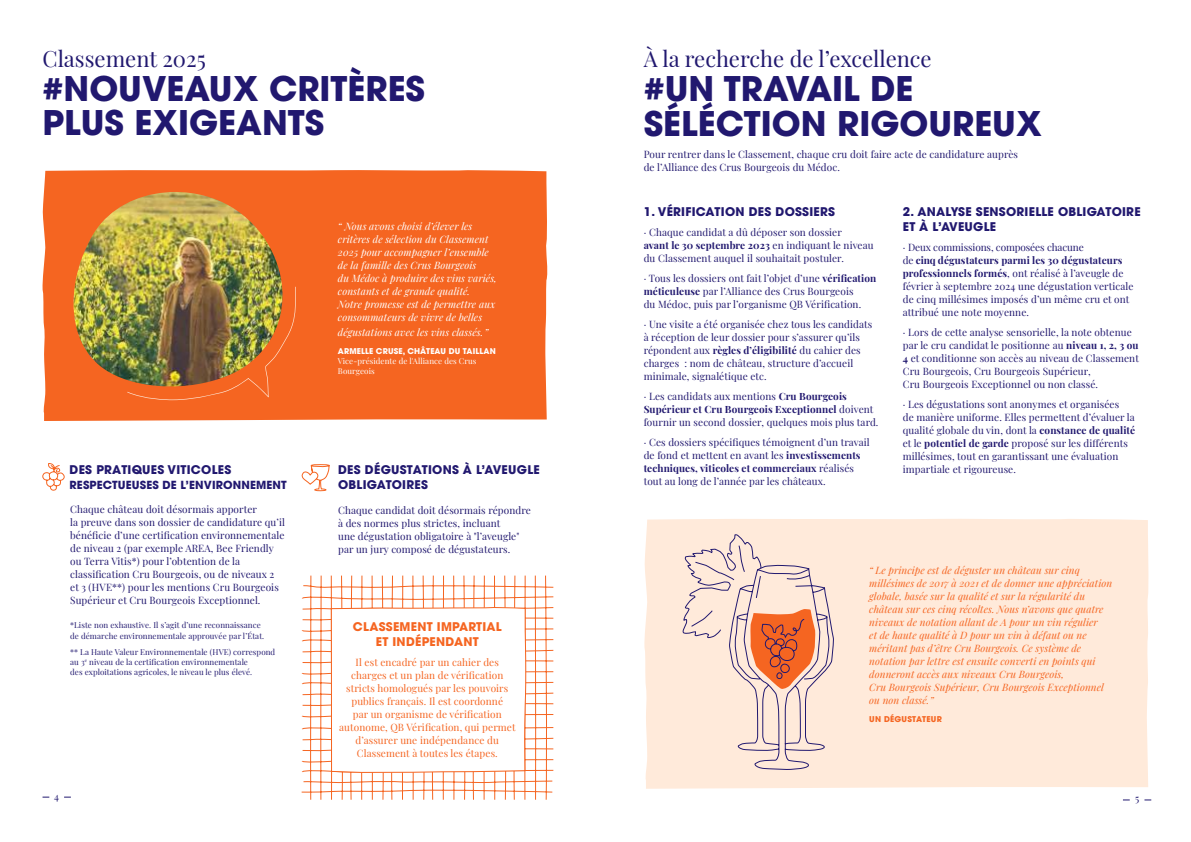
<style>
.page{position:relative;width:1191px;height:842px;background:#fff}
.page>*{position:absolute;margin:0;border:0;box-sizing:border-box;transform-origin:0 0}
.t1{font:700 34px/34px "ITC Avant Garde Pro";color:#21186f}
.t2{font:22px "Playfair Display";color:#21186f}
.t3{font:700 12px/15px "ITC Avant Garde Pro";letter-spacing:.02em;color:#21186f}
.t4{font:700 12px/15px "ITC Avant Garde Pro";letter-spacing:.02em;color:#f56521;text-align:center}
.t5{font:700 11.2px "ITC Avant Garde Pro";letter-spacing:.01em;color:#21186f}
.t6{font:10px/13px "Playfair Display";letter-spacing:.01em;color:#21186f}
.t7{font:italic 10px/13px "Playfair Display";letter-spacing:.01em;color:#f56521}
.t8{font:italic 10px/13px "Playfair Display";letter-spacing:.01em;color:#fff}
.t9{font:10px/13px "Playfair Display";letter-spacing:.01em;color:#f56521;text-align:center}
.t10{font:8px/10px "Playfair Display";letter-spacing:.01em;color:#21186f}
.t11{font:8px/10px "Playfair Display";letter-spacing:.01em;color:#fff}
.t12{font:700 8px "ITC Avant Garde Pro";letter-spacing:.01em;color:#fff}
.t13{font:700 8px "ITC Avant Garde Pro";letter-spacing:.025em;color:#f56521}
.s1{font-weight:700}
</style>
<div class="page">
<div style="left:42px;top:170px;width:506px;height:251px;background:#f56521"></div>
<img style="left:73px;top:192px;width:209px;height:200px">
<img style="left:127px;top:287px;width:169px;height:113px">
<svg style="left:301px;top:575px;width:253px;height:225px"></svg>
<svg style="left:331px;top:607px;width:195px;height:166px"></svg>
<div style="left:644px;top:519px;width:505px;height:270px;background:#ffeada"></div>
<svg style="left:681px;top:533px;width:154px;height:237px;background:#f0cfc1"></svg>
<svg style="left:301px;top:464px;width:29px;height:28px"></svg>
<svg style="left:42px;top:463px;width:23px;height:28px"></svg>
<h2 class="t2" style="left:43px;top:41px;width:165px">Classement 2025</h2>
<h1 class="t1" style="left:43px;top:71px;width:384px">#NOUVEAUX CRITÈRES<br>PLUS EXIGEANTS</h1>
<p class="t3" style="left:70px;top:462px;width:163px">DES PRATIQUES VITICOLES</p>
<p class="t5" style="left:70px;top:477px;width:219px">RESPECTUEUSES DE L’ENVIRONNEMENT</p>
<p class="t6" style="left:70px;top:502px;width:216px">Chaque château doit désormais apporter<br>la preuve dans son dossier de candidature qu’il bénéficie d’une certification environnementale de niveau 2 (par exemple AREA, Bee Friendly ou Terra Vitis*) pour l’obtention de la classification Cru Bourgeois, ou de niveaux 2 et 3 (HVE**) pour les mentions Cru Bourgeois Supérieur et Cru Bourgeois Exceptionnel.</p>
<p class="t10" style="left:70px;top:619px;width:196px;line-height:11px">*Liste non exhaustive. Il s’agit d’une reconnaissance de démarche environnementale approuvée par l’État.</p>
<p class="t10" style="left:70px;top:646px;width:207px">** La Haute Valeur Environnementale (HVE) correspond au 3<sup>e</sup> niveau de la certification environnementale<br>des exploitations agricoles, le niveau le plus élevé.</p>
<p class="t8" style="left:338px;top:218px;width:160px">“ Nous avons choisi d’élever les critères de sélection du Classement 2025 pour accompagner l’ensemble de la famille des Crus Bourgeois<br>du Médoc à produire des vins variés, constants et de grande qualité.<br>Notre promesse est de permettre aux consommateurs de vivre de belles</p>
<p class="t8" style="left:338px;top:324px;width:152px">dégustations avec les vins classés. ”</p>
<p class="t12" style="left:338px;top:345px;width:159px">ARMELLE CRUSE, CHÂTEAU DU TAILLAN</p>
<p class="t11" style="left:338px;top:355px;width:140px">Vice-présidente de l'Alliance des Crus<br>Bourgeois</p>
<p class="t3" style="left:338px;top:462px;width:203px">DES DÉGUSTATIONS À L’AVEUGLE<br>OBLIGATOIRES</p>
<p class="t6" style="left:338px;top:503px;width:194px">Chaque candidat doit désormais répondre à des normes plus strictes, incluant<br>une dégustation obligatoire à "l’aveugle" par un jury composé de dégustateurs.</p>
<p class="t4" style="left:353px;top:619px;width:150px">CLASSEMENT IMPARTIAL<br>ET INDÉPENDANT</p>
<p class="t9" style="left:339px;top:655px;width:178px">Il est encadré par un cahier des charges et un plan de vérification stricts homologués par les pouvoirs publics français. Il est coordonné<br>par un organisme de vérification autonome, QB Vérification, qui permet d’assurer une indépendance du Classement à toutes les étapes.</p>
<h2 class="t2" style="left:643px;top:41px;width:289px">À la recherche de l’excellence</h2>
<h1 class="t1" style="left:643px;top:70px;width:400px;line-height:35px">#UN TRAVAIL DE<br>SÉLÉCTION RIGOUREUX</h1>
<p class="t6" style="left:643px;top:146px;width:376px">Pour rentrer dans le Classement, chaque cru doit faire acte de candidature auprès de l’Alliance des Crus Bourgeois du Médoc.</p>
<p class="t3" style="left:643px;top:204px;width:193px">1. VÉRIFICATION DES DOSSIERS</p>
<p class="t6" style="left:643px;top:225px;width:231px">· Chaque candidat a dû déposer son dossier<br><span class="s1">avant le 30 septembre 2023</span> en indiquant le niveau du Classement auquel il souhaitait postuler.</p>
<p class="t6" style="left:643px;top:271px;width:234px">· Tous les dossiers ont fait l’objet d’une <span class="s1">vérification méticuleuse</span> par l’Alliance des Crus Bourgeois<br>du Médoc, puis par l’organisme QB Vérification.</p>
<p class="t6" style="left:643px;top:317px;width:230px">· Une visite a été organisée chez tous les candidats à réception de leur dossier pour s’assurer qu’ils répondent aux <span class="s1">règles d’éligibilité</span> du cahier des charges : nom de château, structure d’accueil minimale, signalétique etc.</p>
<p class="t6" style="left:643px;top:389px;width:236px">· Les candidats aux mentions <span class="s1">Cru Bourgeois<br>Supérieur et Cru Bourgeois Exceptionnel</span> doivent fournir un second dossier, quelques mois plus tard.</p>
<p class="t6" style="left:643px;top:435px;width:228px">· Ces dossiers spécifiques témoignent d’un travail de fond et mettent en avant les <span class="s1">investissements techniques, viticoles et commerciaux</span> réalisés tout au long de l’année par les châteaux.</p>
<p class="t3" style="left:902px;top:203px;width:239px">2. ANALYSE SENSORIELLE OBLIGATOIRE<br>ET À L’AVEUGLE</p>
<p class="t6" style="left:902px;top:239px;width:232px">· Deux commissions, composées chacune<br>de <span class="s1">cinq dégustateurs parmi les 30 dégustateurs professionnels formés</span>, ont réalisé à l’aveugle de février à septembre 2024 une dégustation verticale de cinq millésimes imposés d’un même cru et ont attribué une note moyenne.</p>
<p class="t6" style="left:902px;top:324px;width:238px">· Lors de cette analyse sensorielle, la note obtenue par le cru candidat le positionne au <span class="s1">niveau 1, 2, 3 ou 4</span> et conditionne son accès au niveau de Classement Cru Bourgeois, Cru Bourgeois Supérieur,<br>Cru Bourgeois Exceptionnel ou non classé.</p>
<p class="t6" style="left:902px;top:396px;width:234px">· Les dégustations sont anonymes et organisées<br>de manière uniforme. Elles permettent d’évaluer la qualité globale du vin, dont la <span class="s1">constance de qualité </span>et le <span class="s1">potentiel de garde</span> proposé sur les différents millésimes, tout en garantissant une évaluation impartiale et rigoureuse.</p>
<p class="t7" style="left:869px;top:563px;width:244px">“ Le principe est de déguster un château sur cinq millésimes de 2017 à 2021 et de donner une appréciation globale, basée sur la qualité et sur la régularité du château sur ces cinq récoltes. Nous n’avons que quatre niveaux de notation allant de A pour un vin régulier<br>et de haute qualité à D pour un vin à défaut ou ne méritant pas d’être Cru Bourgeois. Ce système de notation par lettre est ensuite converti en points qui donneront accès aux niveaux Cru Bourgeois,<br>Cru Bourgeois Supérieur, Cru Bourgeois Exceptionnel ou non classé.”</p>
<p class="t13" style="left:869px;top:714px;width:74px">UN DÉGUSTATEUR</p>
<p class="t6" style="left:54px;top:788px;width:6px">4</p>
<p class="t6" style="left:1135px;top:791px;width:6px">5</p>
</div>
